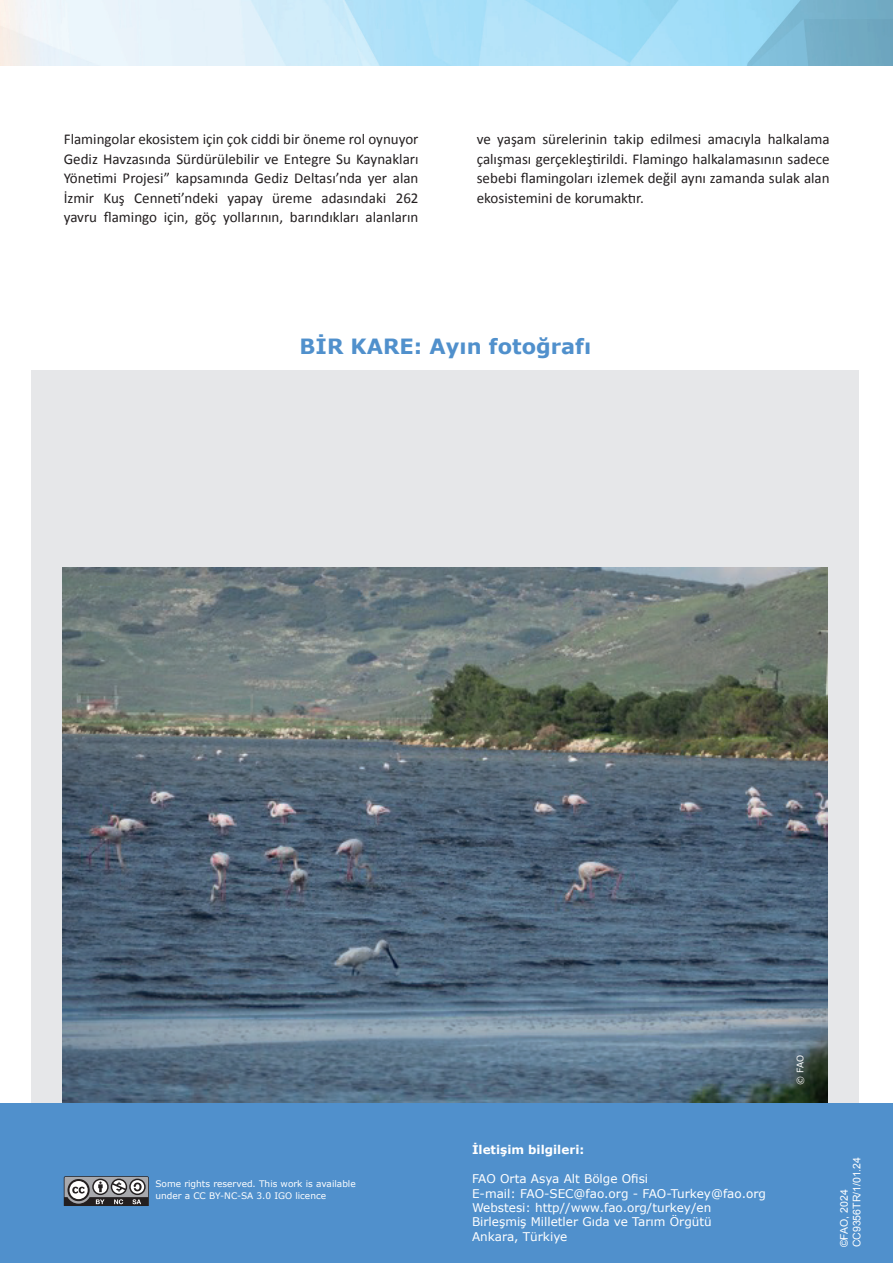
<style>
.page{position:relative;width:893px;height:1263px;background:#fff}
.page>*{position:absolute;margin:0;border:0;box-sizing:border-box;transform-origin:0 0}
.t1{font:700 21px "Verdana";color:#5090cc}
.t2{font:15px/19.5px "Calibri";color:#231f20;text-align:justify}
.t3{font:12px/14.4px "Verdana";color:#fff}
.t4{font:700 12px "Verdana";color:#fff}
.t5{font:10.5px/12.6px "Arial";color:#fff}
.t6{font:9px/12px "Verdana";color:#fff}
</style>
<div class="page">
<img style="left:0;top:0;width:893px;height:66px">
<div style="left:32px;top:370px;width:827px;height:856px;background:#e6e7e9"></div>
<img style="left:63px;top:567px;width:764px;height:536px">
<div style="left:0;top:1103px;width:893px;height:160px;background:#5090cc"></div>
<svg style="left:64px;top:1176px;width:85px;height:30px;background:#7e7d7f"></svg>
<p class="t2" style="left:64px;top:129px;width:356px">Flamingolar ekosistem için çok ciddi bir öneme rol oynuyor Gediz Havzasında Sürdürülebilir ve Entegre Su Kaynakları Yönetimi Projesi” kapsamında Gediz Deltası’nda yer alan İzmir Kuş Cenneti’ndeki yapay üreme adasındaki 262 yavru flamingo için, göç yollarının, barındıkları alanların</p>
<p class="t2" style="left:477px;top:129px;width:354px">ve yaşam sürelerinin takip edilmesi amacıyla halkalama çalışması gerçekleştirildi. Flamingo halkalamasının sadece sebebi flamingoları izlemek değil aynı zamanda sulak alan ekosistemini de korumaktır.</p>
<h1 class="t1" style="left:300px;top:332px;width:293px">BİR KARE: Ayın fotoğrafı</h1>
<p class="t6" style="left:155px;top:1178px;width:202px">Some rights reserved. This work is available under a CC BY-NC-SA 3.0 IGO licence</p>
<p class="t4" style="left:472px;top:1142px;width:114px">İletişim bilgileri:</p>
<p class="t3" style="left:472px;top:1172px;width:295px">FAO Orta Asya Alt Bölge Ofisi<br>E-mail: FAO-SEC@fao.org - FAO-Turkey@fao.org Webstesi: http//www.fao.org/turkey/en Birleşmiş Milletler Gıda ve Tarım Örgütü<br>Ankara, Türkiye</p>
<p class="t6" style="left:794px;top:1085px;width:32px;rotate:-90deg">© FAO</p>
<p class="t5" style="left:838px;top:1247px;width:92px;rotate:-90deg">©FAO, 2024<br>CC9356TR/1/01.24</p>
</div>
